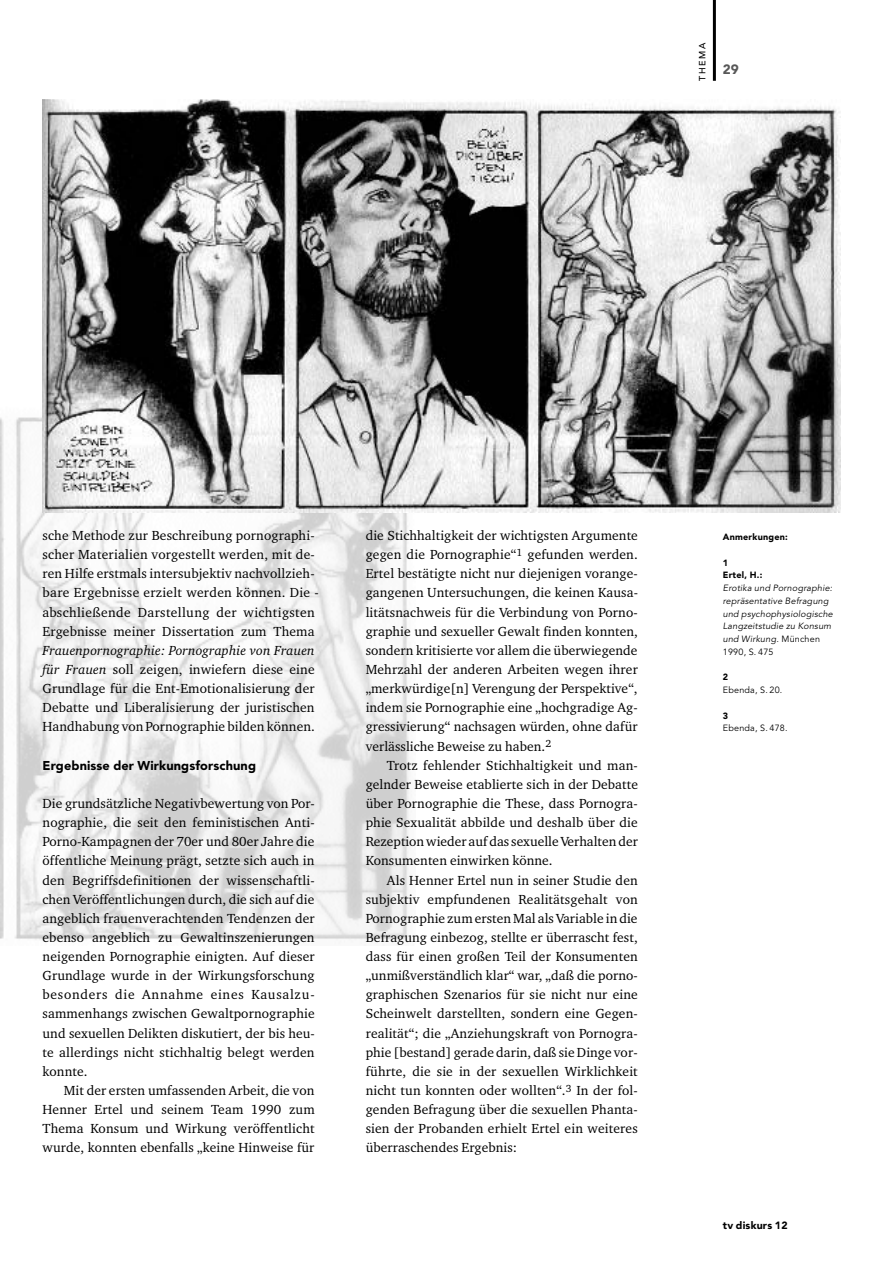
<style>
.page{position:relative;width:893px;height:1263px;background:#fff}
.page>*{position:absolute;margin:0;border:0;box-sizing:border-box;transform-origin:0 0}
.t1{font:13.5px/19.2px "Charter BT";letter-spacing:.01em;color:#000;text-align:justify}
.t2{font:900 13.5px "Avenir";color:#585858}
.t3{font:900 12.75px "Avenir";letter-spacing:.01em;color:#000}
.t4{font:900 10.5px "Avenir";letter-spacing:.02em;color:#000}
.t5{font:italic 9px/12.8px "Avenir";letter-spacing:.02em;color:#000}
.t6{font:9px "Avenir";letter-spacing:.02em;color:#000}
.t7{font:900 9px/12.8px "Avenir";letter-spacing:.025em;color:#000}
.t8{font:500 9px "Avenir";letter-spacing:.165em;color:#000}
.s1{font-style:italic}
.s2{font-style:normal}
</style>
<div class="page">
<img style="left:0;top:402px;width:409px;height:538px">
<hr style="left:713px;top:0;width:3px;height:81px;background:#000">
<img style="left:43px;top:100px;width:798px;height:412px">
<p class="t8" style="left:699px;top:81px;width:39px;rotate:-90deg">THEMA</p>
<p class="t2" style="left:723px;top:64px;width:17px">29</p>
<p class="t1" style="left:43px;top:527px;width:278px;text-align:left">sche Methode zur Beschreibung pornographi&shy;scher Materialien vorgestellt werden, mit de&shy;ren Hilfe erstmals intersubjektiv nachvollzieh&shy;bare Ergebnisse erzielt werden können. Die - abschließende Darstellung der wichtigsten Ergebnisse meiner Dissertation zum Thema</p>
<p class="t1" style="left:43px;top:642px;width:274px"><span class="s1">Frauenpornographie: Pornographie von Frauen für Frauen</span> soll zeigen, inwiefern diese eine Grundlage für die Ent-Emotionalisierung der Debatte und Liberalisierung der juristischen Handhabung von Pornographie bilden können.</p>
<p class="t3" style="left:43px;top:760px;width:215px">Ergebnisse der Wirkungsforschung</p>
<p class="t1" style="left:43px;top:795px;width:274px">Die grundsätzliche Negativbewertung von Por&shy;nographie, die seit den feministischen Anti-Porno-Kampagnen der 70er und 80er Jahre die öffentliche Meinung prägt, setzte sich auch in den Begriffsdefinitionen der wissenschaftli&shy;chen Veröffentlichungen durch, die sich auf die angeblich frauenverachtenden Tendenzen der ebenso angeblich zu Gewaltinszenierungen neigenden Pornographie einigten. Auf dieser Grundlage wurde in der Wirkungsforschung besonders die Annahme eines Kausalzu&shy;sammenhangs zwischen Gewaltpornographie und sexuellen Delikten diskutiert, der bis heu&shy;te allerdings nicht stichhaltig belegt werden konnte.</p>
<p class="t1" style="left:43px;top:1082px;width:274px;text-indent:21px">Mit der ersten umfassenden Arbeit, die von Henner Ertel und seinem Team 1990 zum Thema Konsum und Wirkung veröffentlicht wurde, konnten ebenfalls „keine Hinweise für</p>
<p class="t1" style="left:366px;top:527px;width:274px">die Stichhaltigkeit der wichtigsten Argumente gegen die Pornographie“<sup>1</sup> gefunden werden.<br>Ertel bestätigte nicht nur diejenigen vorange&shy;gangenen Untersuchungen, die keinen Kausa&shy;litätsnachweis für die Verbindung von Porno&shy;graphie und sexueller Gewalt finden konnten, sondern kritisierte vor allem die überwiegende Mehrzahl der anderen Arbeiten wegen ihrer „merkwürdige[n] Verengung der Perspektive“, indem sie Pornographie eine „hochgradige Ag&shy;gressivierung“ nachsagen würden, ohne dafür verlässliche Beweise zu haben.<sup>2</sup></p>
<p class="t1" style="left:366px;top:757px;width:274px;text-indent:21px">Trotz fehlender Stichhaltigkeit und man&shy;gelnder Beweise etablierte sich in der Debatte über Pornographie die These, dass Pornogra&shy;phie Sexualität abbilde und deshalb über die Rezeption wieder auf das sexuelle Verhalten der Konsumenten einwirken könne.</p>
<p class="t1" style="left:366px;top:871px;width:274px;text-indent:21px">Als Henner Ertel nun in seiner Studie den subjektiv empfundenen Realitätsgehalt von Pornographie zum ersten Mal als Variable in die Befragung einbezog, stellte er überrascht fest, dass für einen großen Teil der Konsumenten „unmißverständlich klar“ war, „daß die porno&shy;graphischen Szenarios für sie nicht nur eine Scheinwelt darstellten, sondern eine Gegen&shy;realität“; die „Anziehungskraft von Pornogra&shy;phie [bestand] gerade darin, daß sie Dinge vor&shy;führte, die sie in der sexuellen Wirklichkeit nicht tun konnten oder wollten“.<sup>3</sup> In der fol&shy;genden Befragung über die sexuellen Phanta&shy;sien der Probanden erhielt Ertel ein weiteres überraschendes Ergebnis:</p>
<p class="t7" style="left:723px;top:531px;width:66px">Anmerkungen:</p>
<p class="t7" style="left:723px;top:557px;width:41px">1<br>Ertel, H.:</p>
<p class="t5" style="left:723px;top:582px;width:112px">Erotika und Pornographie: repräsentative Befragung und psychophysiologische<br>Langzeitstudie zu Konsum und Wirkung. <span class="s2">München<br>1990, S. 475</span></p>
<p class="t7" style="left:723px;top:672px;width:7px">2</p>
<p class="t6" style="left:723px;top:686px;width:61px">Ebenda, S. 20.</p>
<p class="t7" style="left:723px;top:710px;width:7px">3</p>
<p class="t6" style="left:723px;top:725px;width:66px">Ebenda, S. 478.</p>
<p class="t4" style="left:723px;top:1221px;width:66px">tv diskurs 12</p>
</div>
